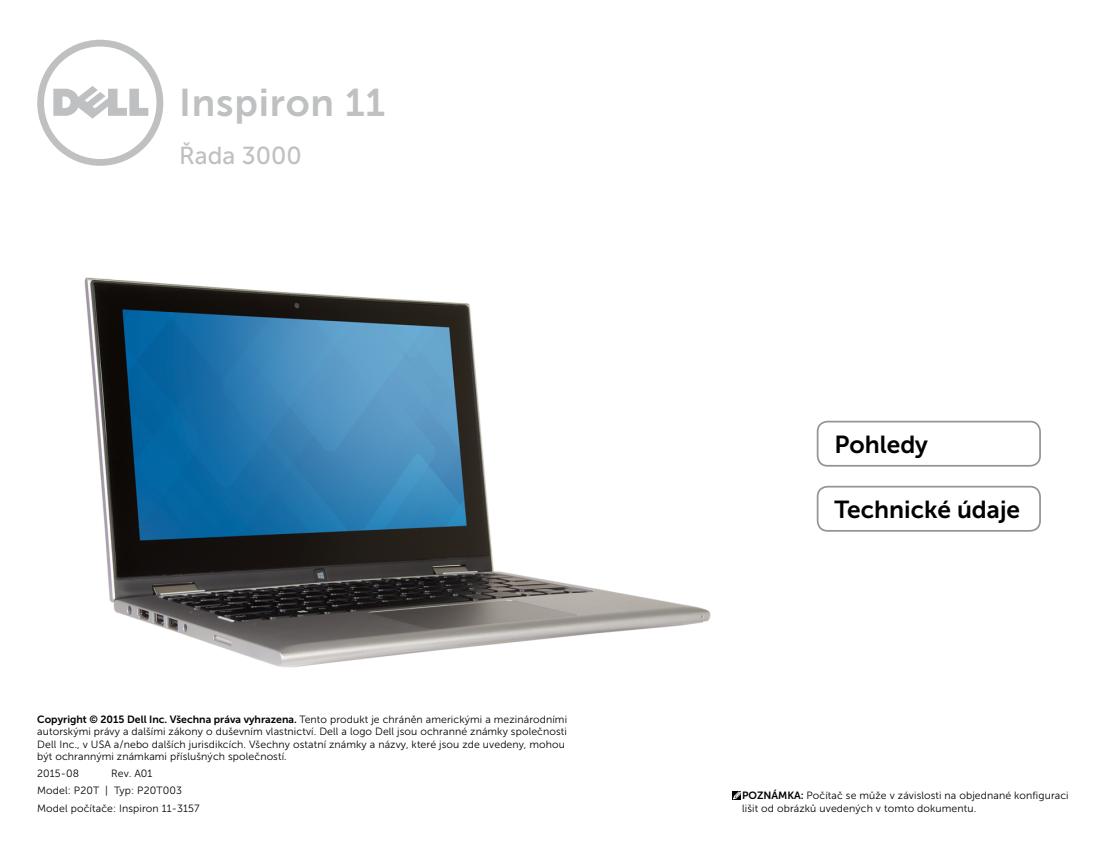
<style>
.page{position:relative;width:1117px;height:844px;background:#fff}
.page>*{position:absolute;margin:0;border:0;box-sizing:border-box;transform-origin:0 0}
.Brand{font:38.5px "Museo Sans For Dell 700";letter-spacing:.02em;color:#bec0c2}
.Cover_Title{font:24.5px "Museo Sans For Dell 700";color:#000}
.Model{font:24.5px "Museo Sans For Dell 500";color:#bec0c2}
.Legal_1{font:10.5px/12.2px "Museo Sans For Dell 300";letter-spacing:.01em;color:#000}
.Note_Legal{font:10.5px/12.2px "Museo Sans For Dell 300";letter-spacing:.01em;color:#000}
.s1{font-family:"Museo Sans For Dell 700"}
</style>
<div class="page">
<img style="left:84px;top:277px;width:627px;height:391px">
<div style="left:816px;top:420px;width:224px;height:46px;border:2px solid #939598;border-radius:10px"></div>
<svg style="left:37px;top:40px;width:126px;height:126px"></svg>
<div style="left:816px;top:485px;width:224px;height:46px;border:2px solid #939598;border-radius:10px"></div>
<div style="left:732px;top:791px;width:8px;height:9px;background:#000"></div>
<svg style="left:733px;top:791px;width:7px;height:8px"></svg>
<p class="Brand" style="left:179px;top:81px;width:207px">Inspiron 11</p>
<p class="Model" style="left:179px;top:142px;width:124px">Řada 3000</p>
<p class="Legal_1" style="left:37px;top:713px;width:531px"><span class="s1">Copyright © 2015 Dell Inc. Všechna práva vyhrazena.</span> Tento produkt je chráněn americkými a mezinárodními autorskými právy a dalšími zákony o duševním vlastnictví. Dell a logo Dell jsou ochranné známky společnosti Dell Inc., v USA a/nebo dalších jurisdikcích. Všechny ostatní známky a názvy, které jsou zde uvedeny, mohou být ochrannými známkami příslušných společností.</p>
<p class="Legal_1" style="left:37px;top:767px;width:43px">2015-08</p>
<p class="Legal_1" style="left:111px;top:767px;width:43px">Rev. A01</p>
<p class="Legal_1" style="left:37px;top:784px;width:146px">Model: P20T | Typ: P20T003</p>
<p class="Legal_1" style="left:37px;top:801px;width:164px">Model počítače: Inspiron 11-3157</p>
<p class="Cover_Title" style="left:834px;top:430px;width:95px">Pohledy</p>
<p class="Cover_Title" style="left:834px;top:495px;width:187px">Technické údaje</p>
<p class="Note_Legal" style="left:742px;top:789px;width:328px"><span class="s1">POZNÁMKA:</span> Počítač se může v závislosti na objednané konfiguraci lišit od obrázků uvedených v tomto dokumentu.</p>
</div>
